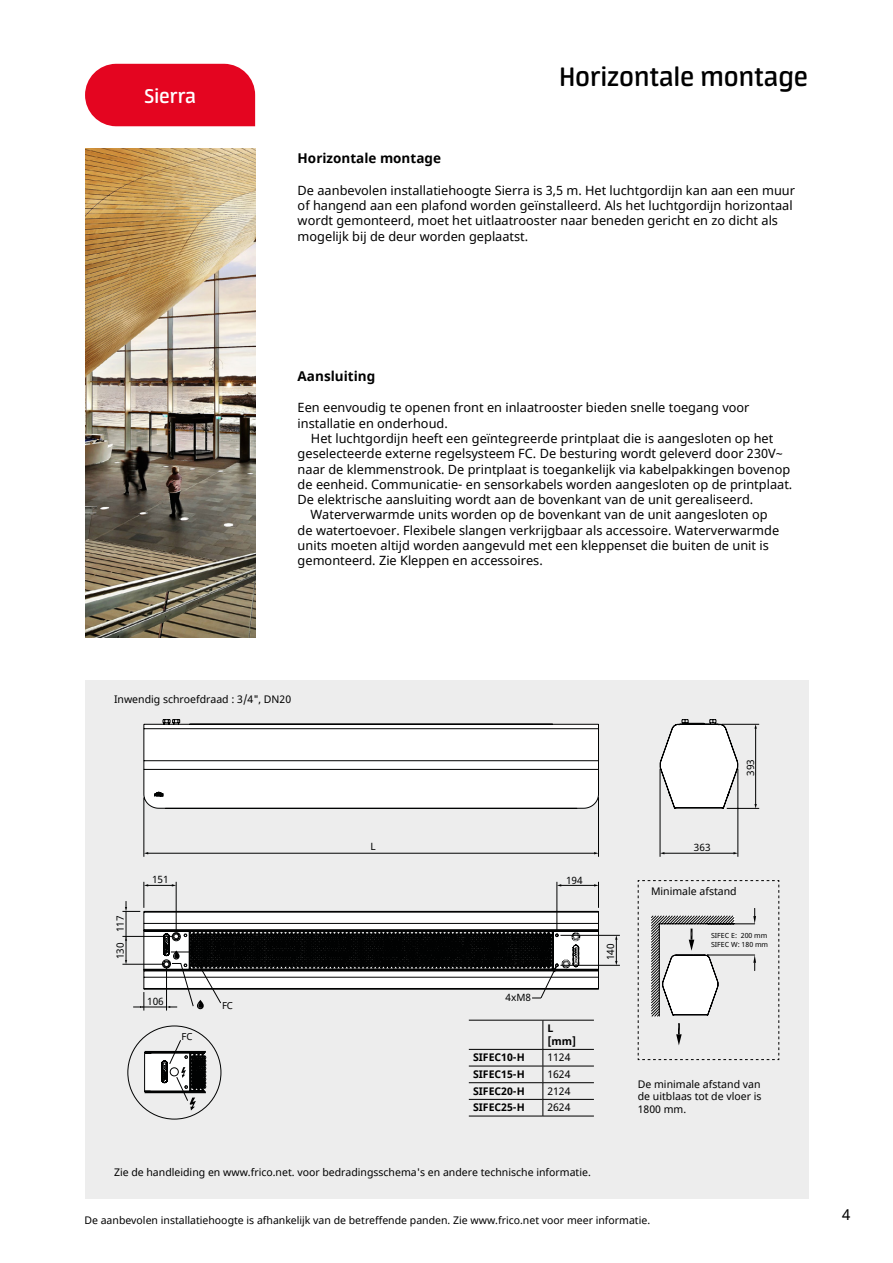
<style>
.page{position:relative;width:893px;height:1263px;background:#fff}
.page>*{position:absolute;margin:0;border:0;box-sizing:border-box;transform-origin:0 0}
.t1{font:600 30px "Neuron";color:#000}
.t2{font:600 22.5px "Neuron";color:#fff}
.t3{font:15px "Noto Sans";color:#000}
.t4{font:700 13.5px "Noto Sans";color:#000}
.t5{font:12.75px/15.3px "Noto Sans";color:#000}
.t6{font:10.5px/12.6px "Noto Sans";color:#000;text-align:justify}
.t7{font:700 10.5px/13.5px "Noto Sans";color:#000}
.t8{font:10.05px "Noto Sans";color:#010202}
.t9{font:9.6px "Noto Sans";color:#000}
.t10{font:7.05px/8.4px "Noto Sans";color:#000}
</style>
<div class="page">
<img style="left:85px;top:149px;width:170px;height:489px">
<div style="left:85px;top:680px;width:723px;height:519px;background:#ededed"></div>
<hr style="left:727px;top:808px;width:32px;height:1px;background:#010202">
<hr style="left:738px;top:769px;width:1px;height:88px;background:#010202">
<hr style="left:721px;top:724px;width:38px;height:1px;background:#010202">
<hr style="left:755px;top:728px;width:1px;height:77px;background:#010202">
<svg style="left:754px;top:724px;width:3px;height:5px"></svg>
<svg style="left:144px;top:719px;width:594px;height:247px"></svg>
<svg style="left:637px;top:880px;width:142px;height:180px"></svg>
<div style="left:85px;top:64px;width:170px;height:62px;background:#e40520"></div>
<svg style="left:128px;top:1026px;width:93px;height:93px"></svg>
<svg style="left:122px;top:881px;width:495px;height:129px"></svg>
<hr style="left:469px;top:1049px;width:74px;height:1px;background:#000">
<hr style="left:543px;top:1049px;width:51px;height:1px;background:#000">
<hr style="left:469px;top:1066px;width:74px;height:1px;background:#000">
<hr style="left:543px;top:1066px;width:51px;height:1px;background:#000">
<svg style="left:543px;top:1021px;width:1px;height:95px"></svg>
<hr style="left:469px;top:1020px;width:74px;height:1px;background:#000">
<hr style="left:543px;top:1020px;width:51px;height:1px;background:#000">
<hr style="left:469px;top:1082px;width:74px;height:1px;background:#000">
<hr style="left:543px;top:1082px;width:51px;height:1px;background:#000">
<hr style="left:469px;top:1099px;width:74px;height:1px;background:#000">
<hr style="left:543px;top:1099px;width:51px;height:1px;background:#000">
<hr style="left:469px;top:1116px;width:74px;height:1px;background:#000">
<hr style="left:543px;top:1116px;width:51px;height:1px;background:#000">
<h2 class="t2" style="left:144px;top:83px;width:53px">Sierra</h2>
<h1 class="t1" style="left:560px;top:60px;width:250px">Horizontale montage</h1>
<p class="t4" style="left:298px;top:149px;width:145px">Horizontale montage</p>
<p class="t5" style="left:298px;top:183px;width:499px">De aanbevolen installatiehoogte Sierra is 3,5 m. Het luchtgordijn kan aan een muur of hangend aan een plafond worden geïnstalleerd. Als het luchtgordijn horizontaal wordt gemonteerd, moet het uitlaatrooster naar beneden gericht en zo dicht als mogelijk bij de deur worden geplaatst.</p>
<p class="t4" style="left:298px;top:366px;width:79px">Aansluiting</p>
<p class="t5" style="left:298px;top:400px;width:453px">Een eenvoudig te openen front en inlaatrooster bieden snelle toegang voor installatie en onderhoud.</p>
<p class="t5" style="left:311px;top:431px;width:464px">Het luchtgordijn heeft een geïntegreerde printplaat die is aangesloten op het</p>
<p class="t5" style="left:298px;top:446px;width:487px">geselecteerde externe regelsysteem FC. De besturing wordt geleverd door 230V~</p>
<p class="t5" style="left:298px;top:462px;width:494px">naar de klemmenstrook. De printplaat is toegankelijk via kabelpakkingen bovenop</p>
<p class="t5" style="left:298px;top:477px;width:496px">de eenheid. Communicatie- en sensorkabels worden aangesloten op de printplaat.</p>
<p class="t5" style="left:298px;top:492px;width:457px">De elektrische aansluiting wordt aan de bovenkant van de unit gerealiseerd.</p>
<p class="t5" style="left:310px;top:508px;width:459px">Waterverwarmde units worden op de bovenkant van de unit aangesloten op</p>
<p class="t5" style="left:298px;top:523px;width:483px">de watertoevoer. Flexibele slangen verkrijgbaar als accessoire. Waterverwarmde</p>
<p class="t5" style="left:298px;top:538px;width:473px">units moeten altijd worden aangevuld met een kleppenset die buiten de unit is</p>
<p class="t5" style="left:298px;top:553px;width:247px">gemonteerd. Zie Kleppen en accessoires.</p>
<p class="t6" style="left:114px;top:693px;width:179px">Inwendig schroefdraad : 3/4", DN20</p>
<p class="t8" style="left:113px;top:932px;width:18px;rotate:-90deg">117</p>
<p class="t8" style="left:113px;top:959px;width:18px;rotate:-90deg">130</p>
<p class="t8" style="left:152px;top:872px;width:18px">151</p>
<p class="t8" style="left:743px;top:776px;width:18px;rotate:-90deg">393</p>
<p class="t8" style="left:370px;top:840px;width:7px">L</p>
<p class="t8" style="left:694px;top:840px;width:18px">363</p>
<p class="t8" style="left:566px;top:873px;width:18px">194</p>
<p class="t6" style="left:651px;top:885px;width:87px">Minimale afstand</p>
<p class="t8" style="left:604px;top:960px;width:18px;rotate:-90deg">140</p>
<p class="t10" style="left:711px;top:931px;width:59px">SIFEC E: 200 mm<br>SIFEC W: 180 mm</p>
<p class="t8" style="left:147px;top:994px;width:18px">106</p>
<p class="t8" style="left:506px;top:991px;width:27px">4xM8</p>
<p class="t9" style="left:222px;top:999px;width:13px">FC</p>
<p class="t9" style="left:182px;top:1030px;width:13px">FC</p>
<p class="t7" style="left:547px;top:1021px;width:30px">L [mm]</p>
<p class="t7" style="left:473px;top:1051px;width:53px">SIFEC10-H</p>
<p class="t6" style="left:547px;top:1051px;width:25px">1124</p>
<p class="t7" style="left:473px;top:1068px;width:53px">SIFEC15-H</p>
<p class="t6" style="left:547px;top:1068px;width:25px">1624</p>
<p class="t7" style="left:473px;top:1084px;width:53px">SIFEC20-H</p>
<p class="t6" style="left:547px;top:1085px;width:25px">2124</p>
<p class="t7" style="left:473px;top:1101px;width:53px">SIFEC25-H</p>
<p class="t6" style="left:547px;top:1101px;width:25px">2624</p>
<p class="t6" style="left:638px;top:1078px;width:125px">De minimale afstand van de uitblaas tot de vloer is 1800 mm.</p>
<p class="t6" style="left:114px;top:1166px;width:478px">Zie de handleiding en www.frico.net. voor bedradingsschema's en andere technische informatie.</p>
<p class="t6" style="left:84px;top:1214px;width:567px">De aanbevolen installatiehoogte is afhankelijk van de betreffende panden. Zie www.frico.net voor meer informatie.</p>
<p class="t3" style="left:842px;top:1204px;width:10px">4</p>
</div>
